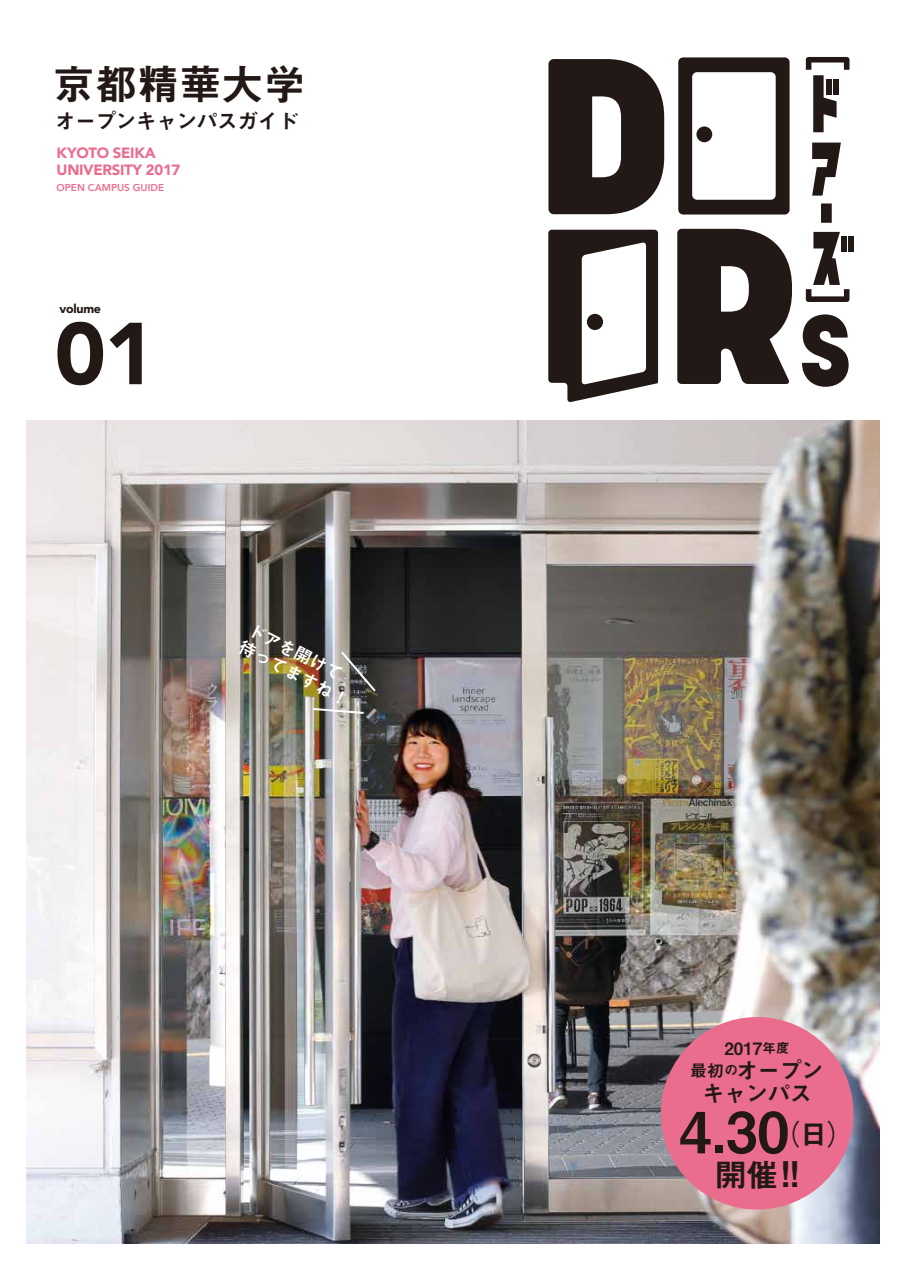
<style>
.page{position:relative;width:903px;height:1275px;background:#fff}
.page>*{position:absolute;margin:0;border:0;box-sizing:border-box;transform-origin:0 0}
.t1{font:900 86.8px "Avenir";color:#221815}
.t2{font:56.88px "Midashi Go Pro MB31";color:#221815}
.t3{font:42.18px "Midashi Go Pro MB31";color:#221815}
.t4{font:32.2px "Midashi Go Pro MB31";color:#221815}
.t5{font:22.75px/22.8px "Midashi Go Pro MB31";letter-spacing:-.04em;color:#221815;text-align:center}
.t6{font:21px "Midashi Go Pro MB31";letter-spacing:-.04em;color:#221815}
.t7{font:17.32px/19.8px "Midashi Go Pro MB31";color:#fff}
.t8{font:16.97px "Midashi Go Pro MB31";color:#221815}
.t9{font:900 14.88px/17.3px "Avenir";letter-spacing:-.02em;color:#eb6d8e}
.t10{font:900 12.42px "Avenir";letter-spacing:-.02em;color:#221815}
.t11{font:800 9.97px "Avenir";color:#eb6d8e}
.s1{font-size:13.65px}
.s2{font-size:16.97px}
.s3{font-family:"Gothic BBB Pro";font-weight:500;font-size:28.35px}
.s4{font-size:28.35px}
.s5{font-size:35.52px}
</style>
<div class="page">
<img style="left:26px;top:420px;width:853px;height:823px">
<div style="left:661px;top:1017px;width:192px;height:192px;background:#eb6d8e;border-radius:50%"></div>
<svg style="left:311px;top:707px;width:55px;height:8px"></svg>
<svg style="left:339px;top:649px;width:39px;height:45px;background:#5e5d5a"></svg>
<svg style="left:678px;top:57px;width:111px;height:158px"></svg>
<div style="left:696px;top:126px;width:16px;height:16px;background:#221815;border-radius:50%"></div>
<svg style="left:802px;top:314px;width:46px;height:73px"></svg>
<svg style="left:548px;top:230px;width:110px;height:172px"></svg>
<svg style="left:548px;top:59px;width:116px;height:155px"></svg>
<svg style="left:677px;top:229px;width:115px;height:155px"></svg>
<svg style="left:812px;top:143px;width:29px;height:53px"></svg>
<div style="left:821px;top:203px;width:11px;height:20px;background:#221815"></div>
<div style="left:848px;top:236px;width:5px;height:15px;background:#221815"></div>
<svg style="left:806px;top:57px;width:43px;height:75px"></svg>
<svg style="left:806px;top:232px;width:43px;height:70px"></svg>
<h3 class="t3" style="left:53px;top:51px;width:254px">京都精華大学</h3>
<h3 class="t6" style="left:55px;top:104px;width:245px">オープンキャンパスガイド</h3>
<p class="t9" style="left:57px;top:144px;width:125px">KYOTO SEIKA<br>UNIVERSITY 2017</p>
<p class="t11" style="left:57px;top:180px;width:109px">OPEN CAMPUS GUIDE</p>
<p class="t10" style="left:60px;top:298px;width:43px">volume</p>
<h1 class="t1" style="left:55px;top:280px;width:103px">01</h1>
<p class="t7" style="left:254px;top:617px;width:123px;rotate:27deg">ドアを開けて待ってますね！</p>
<p class="t8" style="left:724px;top:1035px;width:67px">2017<span class="s1">年度</span></p>
<h3 class="t5" style="left:690px;top:1056px;width:135px"><span class="s2">最初</span><sup>の</sup>オープンキャンパス</h3>
<h2 class="t2" style="left:680px;top:1086px;width:176px">4.30<span class="s3">（</span><span class="s4">日</span><span class="s3">）</span></h2>
<h3 class="t4" style="left:715px;top:1149px;width:86px">開催<span class="s5">!!</span></h3>
</div>
